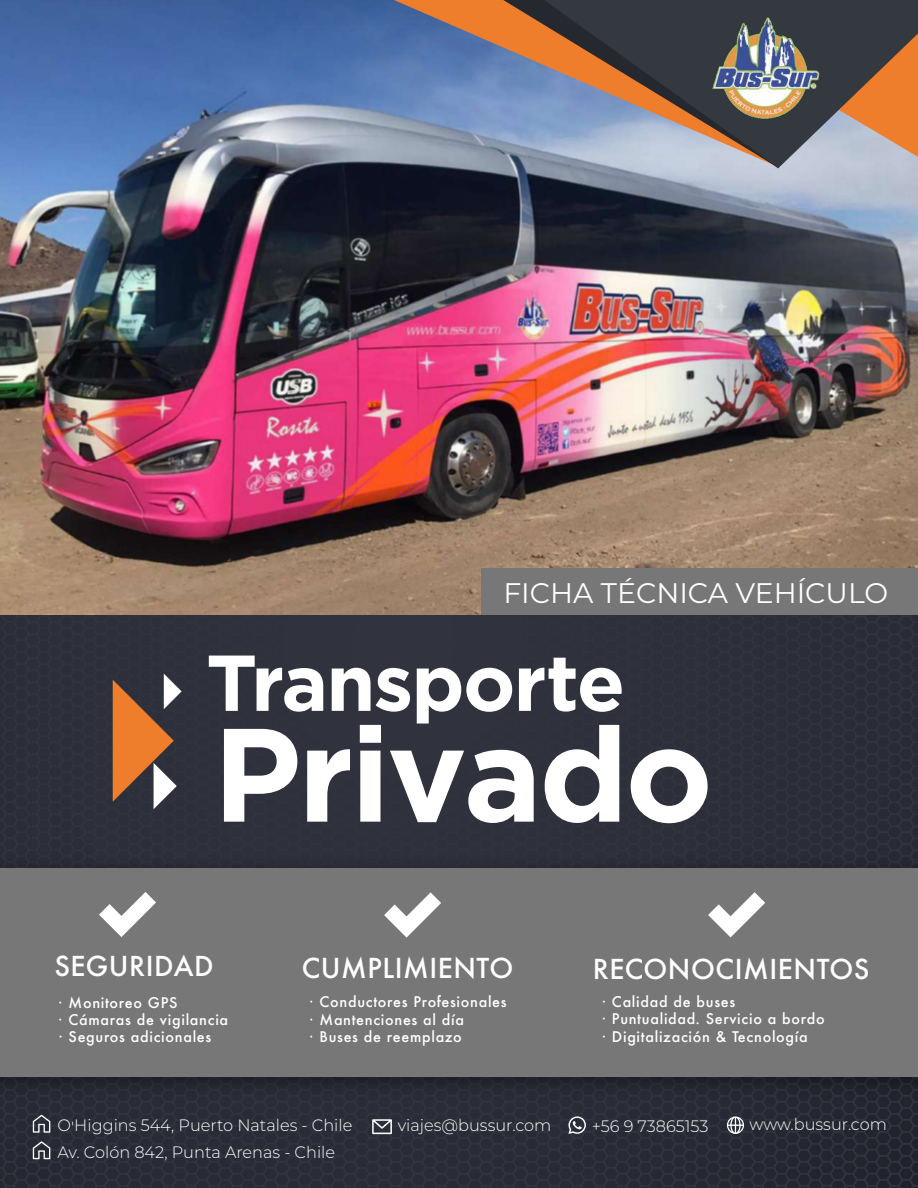
<style>
.page{position:relative;width:918px;height:1188px;background:#fff}
.page>*{position:absolute;margin:0;border:0;box-sizing:border-box;transform-origin:0 0}
.t1{font:700 132.6px "Gotham";letter-spacing:-.025em;color:#fff}
.t2{font:700 79.05px "Gotham";letter-spacing:-.025em;color:#fff}
.t3{font:28.35px "Montserrat";color:#fff}
.t4{font:500 26.7px "Futura";letter-spacing:.02em;color:#fff}
.t5{font:300 16.5px "Montserrat";color:#fff}
.t6{font:500 14.25px/17.5px "Futura";letter-spacing:.05em;color:#fff}
</style>
<div class="page">
<div style="left:0;top:615px;width:918px;height:573px;background:#2e313c"></div>
<img style="left:0;top:847px;width:918px;height:258px">
<div style="left:0;top:868px;width:918px;height:209px;background:#777"></div>
<svg style="left:113px;top:674px;width:69px;height:135px;background:#8d6247"></svg>
<svg style="left:99px;top:892px;width:57px;height:45px"></svg>
<svg style="left:384px;top:892px;width:57px;height:46px"></svg>
<svg style="left:708px;top:892px;width:57px;height:45px"></svg>
<img style="left:0;top:0;width:918px;height:615px">
<svg style="left:394px;top:0;width:109px;height:168px;background:#7f869f"></svg>
<svg style="left:779px;top:0;width:139px;height:168px;background:#856c5e"></svg>
<svg style="left:503px;top:0;width:276px;height:168px;background:#7c7476"></svg>
<img style="left:708px;top:14px;width:114px;height:108px">
<div style="left:481px;top:568px;width:437px;height:47px;background:#777778"></div>
<svg style="left:372px;top:1119px;width:20px;height:15px"></svg>
<svg style="left:33px;top:1115px;width:17px;height:18px"></svg>
<svg style="left:727px;top:1116px;width:17px;height:18px"></svg>
<svg style="left:568px;top:1116px;width:18px;height:18px"></svg>
<svg style="left:33px;top:1141px;width:17px;height:18px"></svg>
<h3 class="t3" style="left:503px;top:574px;width:386px">FICHA TÉCNICA VEHÍCULO</h3>
<h2 class="t2" style="left:206px;top:637px;width:421px">Transporte</h2>
<h1 class="t1" style="left:213px;top:698px;width:502px">Privado</h1>
<h3 class="t4" style="left:54px;top:948px;width:161px">SEGURIDAD</h3>
<p class="t6" style="left:58px;top:993px;width:171px">· Monitoreo GPS<br>· Cámaras de vigilancia · Seguros adicionales</p>
<h3 class="t4" style="left:302px;top:950px;width:213px">CUMPLIMIENTO</h3>
<p class="t6" style="left:309px;top:993px;width:199px">· Conductores Profesionales · Mantenciones al día<br>· Buses de reemplazo</p>
<h3 class="t4" style="left:593px;top:951px;width:278px">RECONOCIMIENTOS</h3>
<p class="t6" style="left:602px;top:992px;width:225px">· Calidad de buses<br>· Puntualidad. Servicio a bordo · Digitalización &amp; Tecnología</p>
<p class="t5" style="left:58px;top:1114px;width:296px">O'Higgins 544, Puerto Natales - Chile</p>
<p class="t5" style="left:398px;top:1114px;width:155px">viajes@bussur.com</p>
<p class="t5" style="left:592px;top:1115px;width:118px">+56 9 73865153</p>
<p class="t5" style="left:58px;top:1141px;width:279px">Av. Colón 842, Punta Arenas - Chile</p>
<p class="t5" style="left:749px;top:1113px;width:139px">www.bussur.com</p>
</div>
